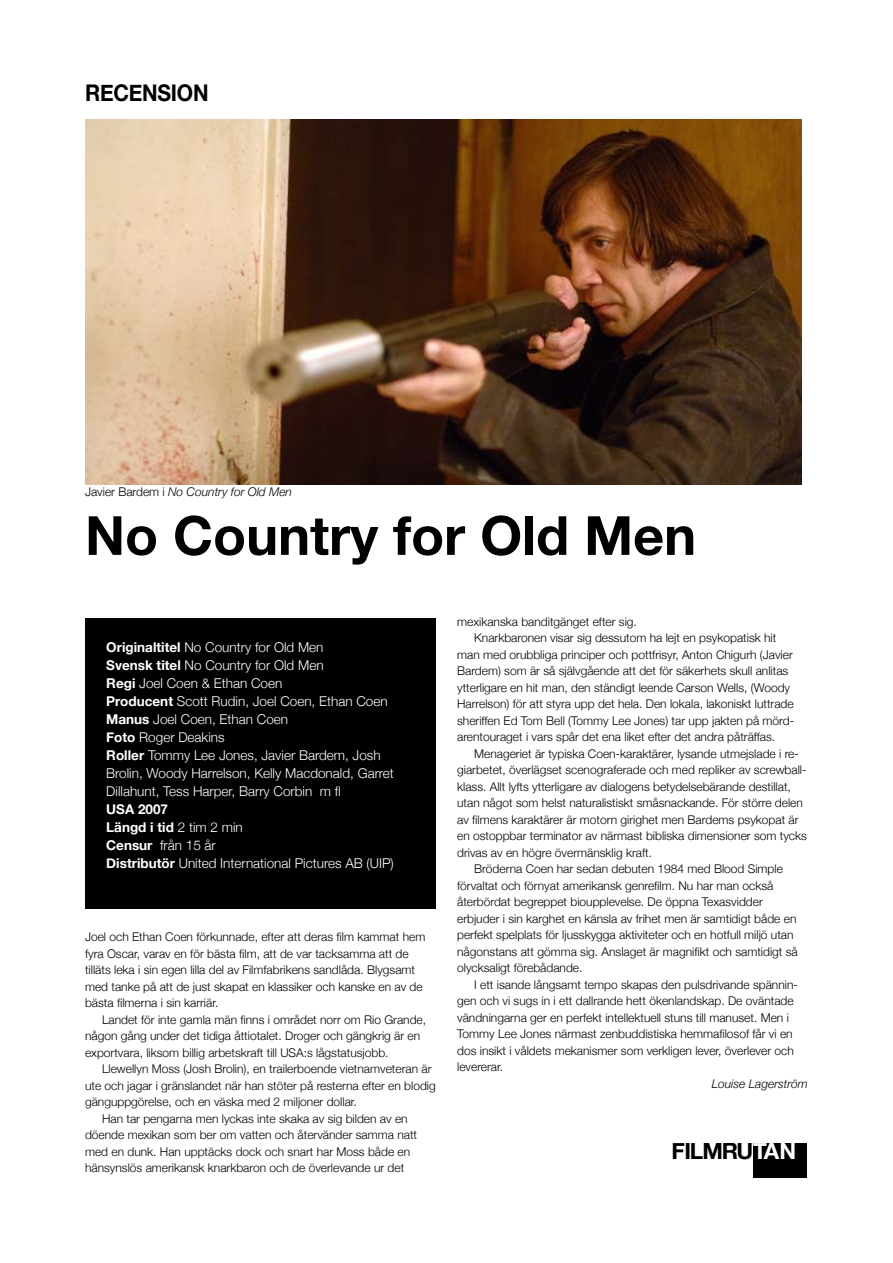
<style>
.page{position:relative;width:893px;height:1263px;background:#fff}
.page>*{position:absolute;margin:0;border:0;box-sizing:border-box;transform-origin:0 0}
.t1{font:700 54px "Helvetica Neue";color:#000}
.t2{font:700 22.95px "Helvetica Neue";letter-spacing:-.01em;color:#000;scale:.92 1}
.t3{font:700 22.65px "Helvetica Neue";letter-spacing:-.04em;color:#000}
.t4{font:300 13.5px/18px "Helvetica Neue";color:#fff}
.t5{font:300 12px/16.5px "Helvetica Neue";color:#000}
.t6{font:italic 300 12px "Helvetica Neue";color:#000}
.s1{font-style:normal}
.s2{font-weight:700}
.s3{color:#fff}
</style>
<div class="page">
<div style="left:754px;top:1143px;width:53px;height:35px;background:#000"></div>
<div style="left:85px;top:618px;width:351px;height:290px;background:#000"></div>
<img style="left:85px;top:120px;width:716px;height:365px">
<h2 class="t2" style="left:85px;top:79px;width:136px">recension</h2>
<p class="t6" style="left:85px;top:485px;width:208px"><span class="s1">Javier Bardem i</span> No Country for Old Men</p>
<h1 class="t1" style="left:85px;top:502px;width:613px">No Country for Old Men</h1>
<p class="t4" style="left:106px;top:638px;width:289px"><span class="s2">Originaltitel</span> No Country for Old Men<br><span class="s2">Svensk titel</span> No Country for Old Men<br><span class="s2">Regi</span> Joel Coen &amp; Ethan Coen<br><span class="s2">Producent</span> Scott Rudin, Joel Coen, Ethan Coen <span class="s2">Manus</span> Joel Coen, Ethan Coen<br><span class="s2">Foto</span> Roger Deakins<br><span class="s2">Roller</span> Tommy Lee Jones, Javier Bardem, Josh Brolin, Woody Harrelson, Kelly Macdonald, Garret Dillahunt, Tess Harper, Barry Corbin m fl</p>
<p class="t4" style="left:106px;top:800px;width:289px"><span class="s2">USA 2007<br>Längd i tid</span> 2 tim 2 min<br><span class="s2">Censur</span> från 15 år<br><span class="s2">Distributör</span> United International Pictures AB (UIP)</p>
<p class="t5" style="left:85px;top:928px;width:342px">Joel och Ethan Coen förkunnade, efter att deras film kammat hem fyra Oscar, varav en för bästa film, att de var tacksamma att de tilläts leka i sin egen lilla del av Filmfabrikens sandlåda. Blygsamt med tanke på att de just skapat en klassiker och kanske en av de bästa filmerna i sin karriär.</p>
<p class="t5" style="left:85px;top:1011px;width:343px;text-indent:17px">Landet för inte gamla män finns i området norr om Rio Grande, någon gång under det tidiga åttiotalet. Droger och gängkrig är en exportvara, liksom billig arbetskraft till USA:s lågstatusjobb.</p>
<p class="t5" style="left:102px;top:1060px;width:331px">Llewellyn Moss (Josh Brolin), en trailerboende vietnamveteran är</p>
<p class="t5" style="left:85px;top:1077px;width:352px">ute och jagar i gränslandet när han stöter på resterna efter en blodig</p>
<p class="t5" style="left:85px;top:1093px;width:273px">gänguppgörelse, och en väska med 2 miljoner dollar.</p>
<p class="t5" style="left:102px;top:1110px;width:307px">Han tar pengarna men lyckas inte skaka av sig bilden av en</p>
<p class="t5" style="left:85px;top:1126px;width:334px">döende mexikan som ber om vatten och återvänder samma natt</p>
<p class="t5" style="left:85px;top:1143px;width:327px">med en dunk. Han upptäcks dock och snart har Moss både en</p>
<p class="t5" style="left:85px;top:1159px;width:321px">hänsynslös amerikansk knarkbaron och de överlevande ur det</p>
<p class="t5" style="left:457px;top:613px;width:181px">mexikanska banditgänget efter sig.</p>
<p class="t5" style="left:474px;top:629px;width:304px">Knarkbaronen visar sig dessutom ha lejt en psykopatisk hit</p>
<p class="t5" style="left:457px;top:646px;width:337px">man med orubbliga principer och pottfrisyr, Anton Chigurh (Javier</p>
<p class="t5" style="left:457px;top:662px;width:333px">Bardem) som är så självgående att det för säkerhets skull anlitas</p>
<p class="t5" style="left:457px;top:679px;width:334px">ytterligare en hit man, den ständigt leende Carson Wells, (Woody</p>
<p class="t5" style="left:457px;top:695px;width:338px">Harrelson) för att styra upp det hela. Den lokala, lakoniskt luttrade</p>
<p class="t5" style="left:457px;top:712px;width:338px">sheriffen Ed Tom Bell (Tommy Lee Jones) tar upp jakten på mörd-</p>
<p class="t5" style="left:457px;top:728px;width:320px">arentouraget i vars spår det ena liket efter det andra påträffas.</p>
<p class="t5" style="left:474px;top:745px;width:326px">Menageriet är typiska Coen-karaktärer, lysande utmejslade i re-</p>
<p class="t5" style="left:457px;top:761px;width:351px">giarbetet, överlägset scenograferade och med repliker av screwball-</p>
<p class="t5" style="left:457px;top:778px;width:335px">klass. Allt lyfts ytterligare av dialogens betydelsebärande destillat,</p>
<p class="t5" style="left:457px;top:794px;width:347px">utan något som helst naturalistiskt småsnackande. För större delen</p>
<p class="t5" style="left:457px;top:811px;width:343px">av filmens karaktärer är motorn girighet men Bardems psykopat är</p>
<p class="t5" style="left:457px;top:827px;width:351px">en ostoppbar terminator av närmast bibliska dimensioner som tycks</p>
<p class="t5" style="left:457px;top:844px;width:196px">drivas av en högre övermänsklig kraft.</p>
<p class="t5" style="left:474px;top:860px;width:310px">Bröderna Coen har sedan debuten 1984 med Blood Simple</p>
<p class="t5" style="left:457px;top:877px;width:318px">förvaltat och förnyat amerikansk genrefilm. Nu har man också</p>
<p class="t5" style="left:457px;top:893px;width:307px">återbördat begreppet bioupplevelse. De öppna Texasvidder</p>
<p class="t5" style="left:457px;top:910px;width:341px">erbjuder i sin karghet en känsla av frihet men är samtidigt både en</p>
<p class="t5" style="left:457px;top:926px;width:338px">perfekt spelplats för ljusskygga aktiviteter och en hotfull miljö utan</p>
<p class="t5" style="left:457px;top:943px;width:342px">någonstans att gömma sig. Anslaget är magnifikt och samtidigt så</p>
<p class="t5" style="left:457px;top:959px;width:127px">olycksaligt förebådande.</p>
<p class="t5" style="left:474px;top:976px;width:325px">I ett isande långsamt tempo skapas den pulsdrivande spännin-</p>
<p class="t5" style="left:457px;top:992px;width:338px">gen och vi sugs in i ett dallrande hett ökenlandskap. De oväntade</p>
<p class="t5" style="left:457px;top:1009px;width:333px">vändningarna ger en perfekt intellektuell stuns till manuset. Men i</p>
<p class="t5" style="left:457px;top:1025px;width:337px">Tommy Lee Jones närmast zenbuddistiska hemmafilosof får vi en</p>
<p class="t5" style="left:457px;top:1042px;width:338px">dos insikt i våldets mekanismer som verkligen lever, överlever och</p>
<p class="t5" style="left:457px;top:1058px;width:48px">levererar.</p>
<p class="t6" style="left:712px;top:1076px;width:98px">Louise Lagerström</p>
<h3 class="t3" style="left:671px;top:1137px;width:126px">FILMRU<span class="s3">TAN</span></h3>
</div>
